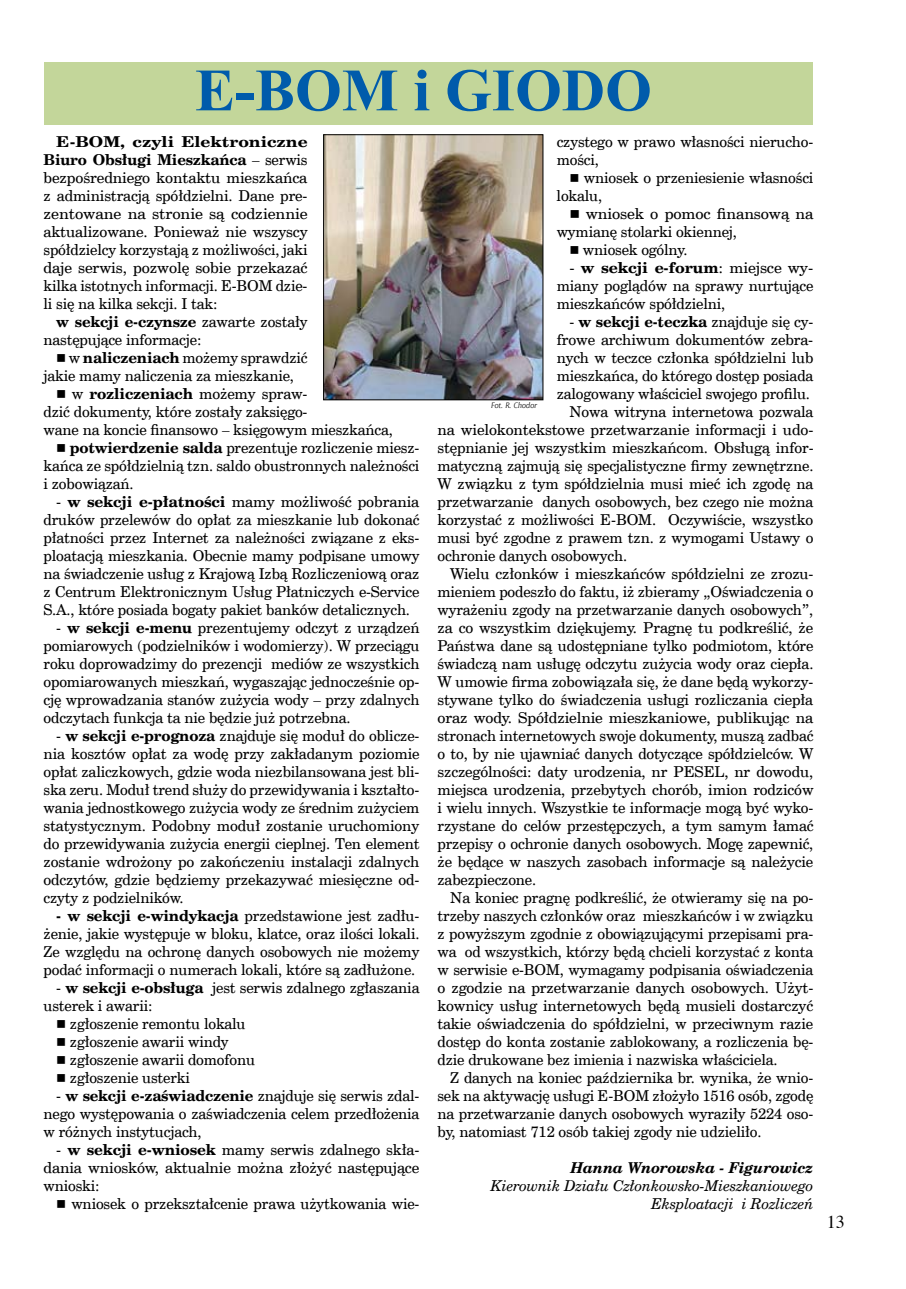
<style>
.page{position:relative;width:906px;height:1289px;background:#fff}
.page>*{position:absolute;margin:0;border:0;box-sizing:border-box;transform-origin:0 0}
.t1{font:700 60px "Times New Roman";color:#005bab}
.t2{font:18px "Times";color:#000}
.t3{font:15px/18px "Cent Schbook EU";letter-spacing:-.01em;color:#000;text-align:justify}
.t4{font:15px/18px "Cent Schbook EU";letter-spacing:-.01em;color:#000;text-align:justify;scale:1.06 1}
.t5{font:italic 15px/18px "Cent Schbook EU";letter-spacing:-.01em;color:#000;text-align:right}
.t6{font:15px "Cent Schbook EU";letter-spacing:-.01em;color:#000;scale:1.04 1}
.t7{font:italic 700 15px "Cent Schbook EU";letter-spacing:-.01em;color:#000}
.t8{font:italic 7.8px "Chianti EU";color:#000}
.s1{font-weight:700}
.s2{font-family:"Newspaper Pi"}
</style>
<div class="page">
<div style="left:45px;top:62px;width:768px;height:63px;background:#c3d69a"></div>
<img style="left:325px;top:136px;width:216px;height:262px">
<div style="left:323px;top:134px;width:220px;height:266px;border:1px solid #000"></div>
<h1 class="t1" style="left:195px;top:49px;width:458px">E-BOM i GIODO</h1>
<p class="t3" style="left:44px;top:133px;width:266px;text-indent:13px"><span class="s1">E-BOM, czyli Elektroniczne Biuro Obsługi Mieszkańca</span> – serwis bezpośredniego kontaktu mieszkańca z administracją spółdzielni. Dane pre&shy;zentowane na stronie są codziennie aktualizowane. Ponieważ nie wszyscy spółdzielcy korzystają z możliwości, jaki daje serwis, pozwolę sobie przekazać kilka istotnych informacji. E-BOM dzie&shy;li się na kilka sekcji. I tak:</p>
<p class="t3" style="left:44px;top:313px;width:265px;text-indent:13px"><span class="s1">w sekcji e-czynsze</span> zawarte zostały następujące informacje:</p>
<p class="t3" style="left:56px;top:349px;width:253px"><span class="s2">r</span> w <span class="s1">naliczeniach</span> możemy sprawdzić</p>
<p class="t3" style="left:44px;top:367px;width:252px">jakie mamy naliczenia za mieszkanie,</p>
<p class="t3" style="left:56px;top:385px;width:253px"><span class="s2">r</span> w <span class="s1">rozliczeniach</span> możemy spraw-</p>
<p class="t3" style="left:44px;top:403px;width:265px">dzić dokumenty, które zostały zaksięgo-</p>
<p class="t3" style="left:44px;top:421px;width:351px">wane na koncie finansowo – księgowym mieszkańca,</p>
<p class="t3" style="left:56px;top:439px;width:365px"><span class="s2">r</span> <span class="s1">potwierdzenie salda</span> prezentuje rozliczenie miesz-</p>
<p class="t3" style="left:44px;top:457px;width:377px">kańca ze spółdzielnią tzn. saldo obustronnych należności</p>
<p class="t3" style="left:44px;top:475px;width:92px">i zobowiązań.</p>
<p class="t3" style="left:44px;top:493px;width:377px;text-indent:13px">- <span class="s1">w sekcji e-płatności</span> mamy możliwość pobrania druków przelewów do opłat za mieszkanie lub dokonać płatności przez Internet za należności związane z eks&shy;ploatacją mieszkania. Obecnie mamy podpisane umowy na świadczenie usług z Krajową Izbą Rozliczeniową oraz z Centrum Elektronicznym Usług Płatniczych e-Service S.A., które posiada bogaty pakiet banków detalicznych.</p>
<p class="t3" style="left:44px;top:619px;width:377px;text-indent:13px">- <span class="s1">w sekcji e-menu</span> prezentujemy odczyt z urządzeń pomiarowych (podzielników i wodomierzy). W przeciągu roku doprowadzimy do prezencji mediów ze wszystkich opomiarowanych mieszkań, wygaszając jednocześnie op&shy;cję wprowadzania stanów zużycia wody – przy zdalnych odczytach funkcja ta nie będzie już potrzebna.</p>
<p class="t3" style="left:44px;top:727px;width:377px;text-indent:13px">- <span class="s1">w sekcji e-prognoza</span> znajduje się moduł do oblicze&shy;nia kosztów opłat za wodę przy zakładanym poziomie opłat zaliczkowych, gdzie woda niezbilansowana jest bli&shy;ska zeru. Moduł trend służy do przewidywania i kształto&shy;wania jednostkowego zużycia wody ze średnim zużyciem statystycznym. Podobny moduł zostanie uruchomiony do przewidywania zużycia energii cieplnej. Ten element zostanie wdrożony po zakończeniu instalacji zdalnych odczytów, gdzie będziemy przekazywać miesięczne od&shy;czyty z podzielników.</p>
<p class="t3" style="left:44px;top:907px;width:377px;text-indent:13px"><span class="s1">- w sekcji e-windykacja</span> przedstawione jest zadłu&shy;żenie, jakie występuje w bloku, klatce, oraz ilości lokali.<br>Ze względu na ochronę danych osobowych nie możemy podać informacji o numerach lokali, które są zadłużone.</p>
<p class="t3" style="left:56px;top:979px;width:365px">- <span class="s1">w sekcji e-obsługa</span> jest serwis zdalnego zgłaszania</p>
<p class="t3" style="left:44px;top:997px;width:111px">usterek i awarii:</p>
<p class="t3" style="left:56px;top:1015px;width:191px"><span class="s2">r</span> zgłoszenie remontu lokalu</p>
<p class="t3" style="left:56px;top:1033px;width:174px"><span class="s2">r</span> zgłoszenie awarii windy</p>
<p class="t3" style="left:56px;top:1051px;width:200px"><span class="s2">r</span> zgłoszenie awarii domofonu</p>
<p class="t3" style="left:56px;top:1069px;width:135px"><span class="s2">r</span> zgłoszenie usterki</p>
<p class="t3" style="left:44px;top:1087px;width:377px;text-indent:13px">- <span class="s1">w sekcji e-zaświadczenie</span> znajduje się serwis zdal&shy;nego występowania o zaświadczenia celem przedłożenia w różnych instytucjach,</p>
<p class="t3" style="left:44px;top:1141px;width:377px;text-indent:13px">- <span class="s1">w sekcji e-wniosek</span> mamy serwis zdalnego skła&shy;dania wniosków, aktualnie można złożyć następujące wnioski:</p>
<p class="t3" style="left:56px;top:1195px;width:365px"><span class="s2">r</span> wniosek o przekształcenie prawa użytkowania wie-</p>
<p class="t3" style="left:556px;top:133px;width:258px">czystego w prawo własności nierucho&shy;mości,</p>
<p class="t3" style="left:556px;top:169px;width:258px;text-indent:13px"><span class="s2">r</span> wniosek o przeniesienie własności lokalu,</p>
<p class="t4" style="left:569px;top:205px;width:232px"><span class="s2">r</span> wniosek o pomoc finansową na</p>
<p class="t3" style="left:556px;top:223px;width:182px">wymianę stolarki okiennej,</p>
<p class="t3" style="left:569px;top:241px;width:119px"><span class="s2">r</span> wniosek ogólny.</p>
<p class="t4" style="left:556px;top:259px;width:244px;text-indent:13px">- <span class="s1">w sekcji e-forum</span>: miejsce wy&shy;miany poglądów na sprawy nurtujące mieszkańców spółdzielni,</p>
<p class="t3" style="left:569px;top:313px;width:245px">- <span class="s1">w sekcji e-teczka</span> znajduje się cy-</p>
<p class="t3" style="left:556px;top:331px;width:258px">frowe archiwum dokumentów zebra-</p>
<p class="t3" style="left:556px;top:349px;width:258px">nych w teczce członka spółdzielni lub</p>
<p class="t3" style="left:556px;top:367px;width:258px">mieszkańca, do którego dostęp posiada</p>
<p class="t3" style="left:556px;top:385px;width:255px">zalogowany właściciel swojego profilu.</p>
<p class="t3" style="left:569px;top:403px;width:245px">Nowa witryna internetowa pozwala</p>
<p class="t3" style="left:437px;top:421px;width:377px">na wielokontekstowe przetwarzanie informacji i udo-</p>
<p class="t3" style="left:437px;top:439px;width:378px">stępnianie jej wszystkim mieszkańcom. Obsługą infor-</p>
<p class="t3" style="left:437px;top:457px;width:377px">matyczną zajmują się specjalistyczne firmy zewnętrzne.</p>
<p class="t3" style="left:437px;top:475px;width:377px">W związku z tym spółdzielnia musi mieć ich zgodę na</p>
<p class="t3" style="left:437px;top:493px;width:377px">przetwarzanie danych osobowych, bez czego nie można</p>
<p class="t3" style="left:437px;top:511px;width:377px">korzystać z możliwości E-BOM. Oczywiście, wszystko</p>
<p class="t3" style="left:437px;top:529px;width:377px">musi być zgodne z prawem tzn. z wymogami Ustawy o</p>
<p class="t3" style="left:437px;top:547px;width:191px">ochronie danych osobowych.</p>
<p class="t3" style="left:450px;top:565px;width:365px">Wielu członków i mieszkańców spółdzielni ze zrozu-</p>
<p class="t3" style="left:437px;top:583px;width:377px">mieniem podeszło do faktu, iż zbieramy „Oświadczenia o</p>
<p class="t3" style="left:437px;top:601px;width:377px">wyrażeniu zgody na przetwarzanie danych osobowych”,</p>
<p class="t3" style="left:437px;top:619px;width:377px">za co wszystkim dziękujemy. Pragnę tu podkreślić, że</p>
<p class="t3" style="left:437px;top:637px;width:377px">Państwa dane są udostępniane tylko podmiotom, które</p>
<p class="t3" style="left:437px;top:655px;width:377px">świadczą nam usługę odczytu zużycia wody oraz ciepła.</p>
<p class="t3" style="left:437px;top:673px;width:377px">W umowie firma zobowiązała się, że dane będą wykorzy-</p>
<p class="t3" style="left:437px;top:691px;width:377px">stywane tylko do świadczenia usługi rozliczania ciepła</p>
<p class="t6" style="left:437px;top:708px;width:363px">oraz wody. Spółdzielnie mieszkaniowe, publikując na</p>
<p class="t3" style="left:437px;top:727px;width:377px">stronach internetowych swoje dokumenty, muszą zadbać</p>
<p class="t3" style="left:437px;top:745px;width:377px">o to, by nie ujawniać danych dotyczące spółdzielców. W</p>
<p class="t3" style="left:437px;top:763px;width:377px">szczególności: daty urodzenia, nr PESEL, nr dowodu,</p>
<p class="t3" style="left:437px;top:781px;width:377px">miejsca urodzenia, przebytych chorób, imion rodziców</p>
<p class="t3" style="left:437px;top:799px;width:377px">i wielu innych. Wszystkie te informacje mogą być wyko-</p>
<p class="t3" style="left:437px;top:817px;width:377px">rzystane do celów przestępczych, a tym samym łamać</p>
<p class="t3" style="left:437px;top:835px;width:377px">przepisy o ochronie danych osobowych. Mogę zapewnić,</p>
<p class="t3" style="left:437px;top:853px;width:377px">że będące w naszych zasobach informacje są należycie</p>
<p class="t3" style="left:437px;top:871px;width:100px">zabezpieczone.</p>
<p class="t3" style="left:450px;top:889px;width:365px">Na koniec pragnę podkreślić, że otwieramy się na po-</p>
<p class="t3" style="left:437px;top:907px;width:377px">trzeby naszych członków oraz mieszkańców i w związku</p>
<p class="t3" style="left:437px;top:925px;width:377px">z powyższym zgodnie z obowiązującymi przepisami pra-</p>
<p class="t3" style="left:437px;top:943px;width:377px">wa od wszystkich, którzy będą chcieli korzystać z konta</p>
<p class="t3" style="left:437px;top:961px;width:377px">w serwisie e-BOM, wymagamy podpisania oświadczenia</p>
<p class="t3" style="left:437px;top:979px;width:377px">o zgodzie na przetwarzanie danych osobowych. Użyt-</p>
<p class="t3" style="left:437px;top:997px;width:377px">kownicy usług internetowych będą musieli dostarczyć</p>
<p class="t3" style="left:437px;top:1015px;width:377px">takie oświadczenia do spółdzielni, w przeciwnym razie</p>
<p class="t3" style="left:437px;top:1033px;width:377px">dostęp do konta zostanie zablokowany, a rozliczenia bę-</p>
<p class="t3" style="left:437px;top:1051px;width:341px">dzie drukowane bez imienia i nazwiska właściciela.</p>
<p class="t3" style="left:450px;top:1069px;width:365px">Z danych na koniec października br. wynika, że wnio-</p>
<p class="t3" style="left:437px;top:1087px;width:377px">sek na aktywację usługi E-BOM złożyło 1516 osób, zgodę</p>
<p class="t3" style="left:437px;top:1105px;width:377px">na przetwarzanie danych osobowych wyraziły 5224 oso-</p>
<p class="t3" style="left:437px;top:1123px;width:325px">by, natomiast 712 osób takiej zgody nie udzieliło.</p>
<p class="t7" style="left:570px;top:1158px;width:244px">Hanna Wnorowska - Figurowicz</p>
<p class="t5" style="left:490px;top:1176px;width:324px">Kierownik Działu Członkowsko-Mieszkaniowego<br>Eksploatacji i Rozliczeń</p>
<p class="t8" style="left:491px;top:400px;width:47px">Fot. R. Chodor</p>
<p class="t2" style="left:827px;top:1205px;width:19px">13</p>
</div>
